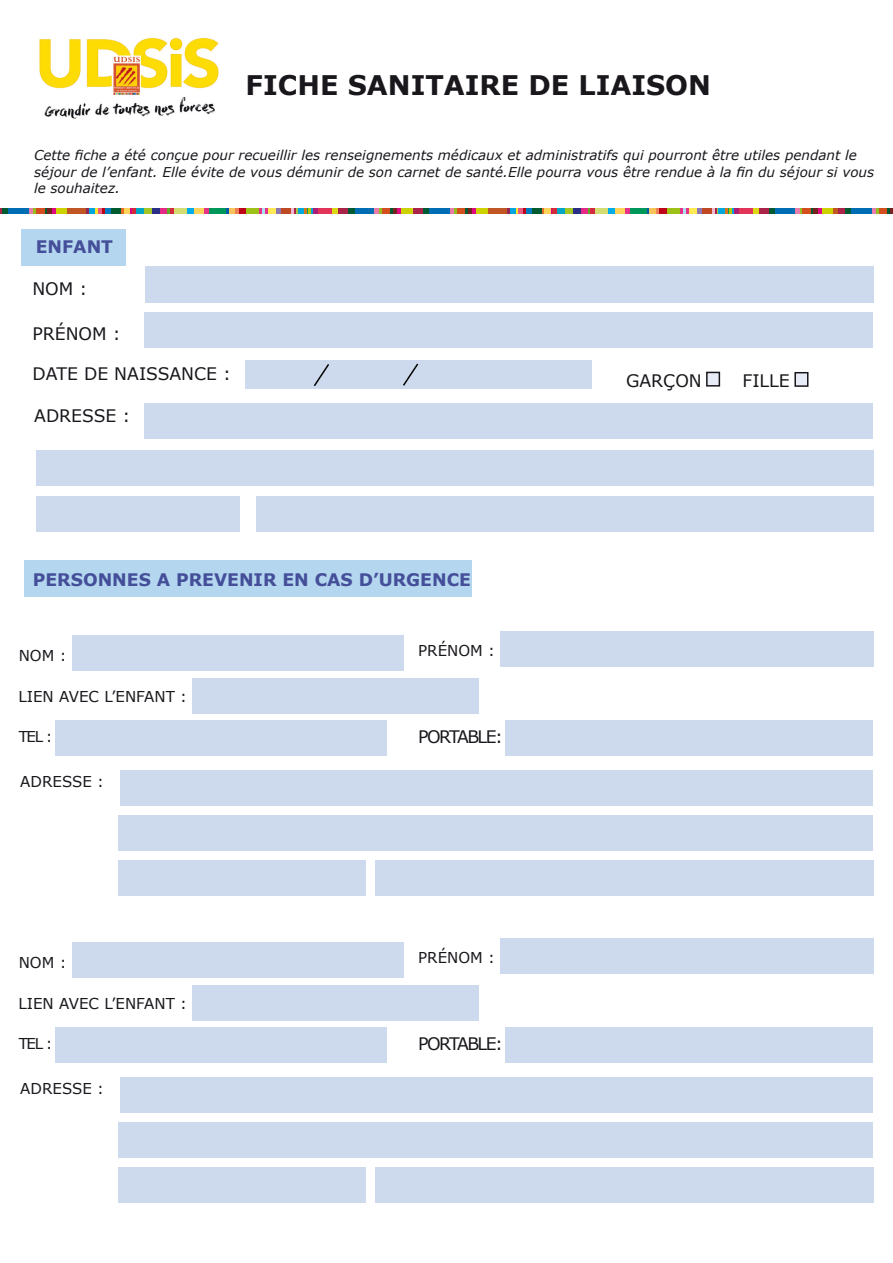
<style>
.page{position:relative;width:893px;height:1263px;background:#fff}
.page>*{position:absolute;margin:0;border:0;box-sizing:border-box;transform-origin:0 0}
.Default{font:700 27px "Verdana";color:#1a171c}
.Default-2{font:17.25px "Verdana";color:#1a171c}
.Default-3{font:700 17.25px "Verdana";color:#444e99}
.Default-4{font:17.25px "Verdana";letter-spacing:-.09em;color:#1a171c}
.Default-5{font:15px "Verdana";color:#1a171c}
.Default-6{font:italic 13.5px/16.2px "Verdana";color:#1a171c}
</style>
<div class="page">
<div style="left:21px;top:229px;width:104px;height:37px;background:#b4d7ef"></div>
<div style="left:24px;top:560px;width:448px;height:36px;background:#b4d7ef"></div>
<svg style="left:0;top:208px;width:9px;height:5px"></svg>
<div style="left:9px;top:208px;width:20px;height:5px;background:#006eb4"></div>
<svg style="left:29px;top:208px;width:7px;height:5px"></svg>
<div style="left:36px;top:208px;width:9px;height:5px;background:#d44f1e"></div>
<svg style="left:45px;top:208px;width:11px;height:5px"></svg>
<div style="left:56px;top:208px;width:11px;height:5px;background:#ccd200"></div>
<div style="left:67px;top:208px;width:19px;height:5px;background:#c15625"></div>
<svg style="left:86px;top:208px;width:26px;height:5px"></svg>
<div style="left:112px;top:208px;width:9px;height:5px;background:#005b2e"></div>
<svg style="left:121px;top:208px;width:16px;height:5px"></svg>
<div style="left:137px;top:208px;width:10px;height:5px;background:#00a7c4"></div>
<div style="left:144px;top:208px;width:11px;height:5px;background:#a5c524"></div>
<div style="left:153px;top:208px;width:8px;height:5px;background:#2b2f86"></div>
<svg style="left:161px;top:208px;width:13px;height:5px"></svg>
<div style="left:174px;top:208px;width:13px;height:5px;background:#d4dd71"></div>
<svg style="left:187px;top:208px;width:7px;height:5px"></svg>
<div style="left:194px;top:208px;width:11px;height:5px;background:#fdd359"></div>
<svg style="left:204px;top:208px;width:6px;height:5px"></svg>
<div style="left:210px;top:208px;width:16px;height:5px;background:#00985a"></div>
<svg style="left:226px;top:208px;width:20px;height:5px"></svg>
<div style="left:246px;top:208px;width:13px;height:5px;background:#9dc119"></div>
<svg style="left:259px;top:208px;width:23px;height:5px"></svg>
<div style="left:282px;top:208px;width:11px;height:5px;background:#bf4825"></div>
<svg style="left:292px;top:208px;width:26px;height:5px"></svg>
<div style="left:318px;top:208px;width:15px;height:5px;background:#e23459"></div>
<svg style="left:333px;top:208px;width:5px;height:5px"></svg>
<div style="left:338px;top:208px;width:11px;height:5px;background:#aa2348"></div>
<svg style="left:349px;top:208px;width:6px;height:5px"></svg>
<div style="left:355px;top:208px;width:20px;height:5px;background:#006eb4"></div>
<svg style="left:374px;top:208px;width:8px;height:5px"></svg>
<div style="left:382px;top:208px;width:9px;height:5px;background:#d44f1e"></div>
<svg style="left:390px;top:208px;width:12px;height:5px"></svg>
<div style="left:402px;top:208px;width:11px;height:5px;background:#ccd200"></div>
<div style="left:835px;top:208px;width:10px;height:5px;background:#aa2348"></div>
<svg style="left:845px;top:208px;width:7px;height:5px"></svg>
<div style="left:852px;top:208px;width:20px;height:5px;background:#006eb4"></div>
<svg style="left:872px;top:208px;width:7px;height:5px"></svg>
<div style="left:879px;top:208px;width:9px;height:5px;background:#d44f1e"></div>
<svg style="left:888px;top:208px;width:5px;height:5px"></svg>
<div style="left:413px;top:208px;width:10px;height:5px;background:#aa2348"></div>
<svg style="left:423px;top:208px;width:7px;height:5px"></svg>
<div style="left:430px;top:208px;width:20px;height:5px;background:#006eb4"></div>
<svg style="left:450px;top:208px;width:7px;height:5px"></svg>
<div style="left:457px;top:208px;width:9px;height:5px;background:#d44f1e"></div>
<svg style="left:466px;top:208px;width:11px;height:5px"></svg>
<div style="left:477px;top:208px;width:11px;height:5px;background:#ccd200"></div>
<div style="left:488px;top:208px;width:19px;height:5px;background:#c15625"></div>
<svg style="left:507px;top:208px;width:25px;height:5px"></svg>
<div style="left:532px;top:208px;width:10px;height:5px;background:#005b2e"></div>
<svg style="left:542px;top:208px;width:15px;height:5px"></svg>
<div style="left:557px;top:208px;width:11px;height:5px;background:#00a7c4"></div>
<div style="left:565px;top:208px;width:10px;height:5px;background:#a5c524"></div>
<div style="left:573px;top:208px;width:9px;height:5px;background:#2b2f86"></div>
<svg style="left:581px;top:208px;width:14px;height:5px"></svg>
<div style="left:595px;top:208px;width:13px;height:5px;background:#d4dd71"></div>
<svg style="left:608px;top:208px;width:7px;height:5px"></svg>
<div style="left:615px;top:208px;width:10px;height:5px;background:#fdd359"></div>
<svg style="left:625px;top:208px;width:5px;height:5px"></svg>
<div style="left:630px;top:208px;width:17px;height:5px;background:#00985a"></div>
<svg style="left:647px;top:208px;width:12px;height:5px"></svg>
<div style="left:659px;top:208px;width:8px;height:5px;background:#c00418"></div>
<div style="left:667px;top:208px;width:13px;height:5px;background:#9dc119"></div>
<svg style="left:680px;top:208px;width:9px;height:5px"></svg>
<div style="left:689px;top:208px;width:8px;height:5px;background:#ffea53"></div>
<svg style="left:697px;top:208px;width:5px;height:5px"></svg>
<div style="left:702px;top:208px;width:11px;height:5px;background:#bf4825"></div>
<svg style="left:712px;top:208px;width:27px;height:5px"></svg>
<div style="left:739px;top:208px;width:14px;height:5px;background:#e23459"></div>
<svg style="left:753px;top:208px;width:6px;height:5px"></svg>
<div style="left:759px;top:208px;width:10px;height:5px;background:#aa2348"></div>
<svg style="left:769px;top:208px;width:6px;height:5px"></svg>
<div style="left:775px;top:208px;width:20px;height:5px;background:#006eb4"></div>
<svg style="left:795px;top:208px;width:7px;height:5px"></svg>
<div style="left:802px;top:208px;width:9px;height:5px;background:#d44f1e"></div>
<svg style="left:811px;top:208px;width:12px;height:5px"></svg>
<div style="left:823px;top:208px;width:11px;height:5px;background:#ccd200"></div>
<svg style="left:834px;top:208px;width:4px;height:5px"></svg>
<div style="left:145px;top:266px;width:728px;height:37px;background:#cddaee"></div>
<div style="left:144px;top:312px;width:729px;height:36px;background:#cddaee"></div>
<div style="left:144px;top:404px;width:729px;height:35px;background:#cddaee"></div>
<div style="left:36px;top:450px;width:837px;height:36px;background:#cddaee"></div>
<div style="left:36px;top:497px;width:203px;height:35px;background:#cddaee"></div>
<div style="left:256px;top:497px;width:617px;height:35px;background:#cddaee"></div>
<div style="left:245px;top:361px;width:346px;height:28px;background:#cddaee"></div>
<div style="left:707px;top:372px;width:12px;height:14px;background:#e8ecf6"></div>
<div style="left:706px;top:372px;width:14px;height:15px;border:2px solid #1a171c"></div>
<div style="left:795px;top:373px;width:13px;height:13px;background:#e8ecf6"></div>
<div style="left:794px;top:372px;width:14px;height:15px;border:2px solid #1a171c"></div>
<svg style="left:313px;top:364px;width:16px;height:22px"></svg>
<svg style="left:403px;top:363px;width:16px;height:23px"></svg>
<div style="left:72px;top:635px;width:331px;height:35px;background:#cddaee"></div>
<div style="left:72px;top:942px;width:331px;height:35px;background:#cddaee"></div>
<div style="left:500px;top:631px;width:373px;height:36px;background:#cddaee"></div>
<div style="left:500px;top:938px;width:373px;height:36px;background:#cddaee"></div>
<div style="left:121px;top:770px;width:752px;height:35px;background:#cddaee"></div>
<div style="left:121px;top:1077px;width:752px;height:35px;background:#cddaee"></div>
<div style="left:118px;top:815px;width:755px;height:35px;background:#cddaee"></div>
<div style="left:118px;top:1122px;width:755px;height:35px;background:#cddaee"></div>
<div style="left:118px;top:860px;width:248px;height:36px;background:#cddaee"></div>
<div style="left:118px;top:1167px;width:248px;height:36px;background:#cddaee"></div>
<div style="left:375px;top:860px;width:498px;height:36px;background:#cddaee"></div>
<div style="left:375px;top:1167px;width:498px;height:36px;background:#cddaee"></div>
<div style="left:192px;top:678px;width:287px;height:36px;background:#cddaee"></div>
<div style="left:192px;top:985px;width:287px;height:36px;background:#cddaee"></div>
<div style="left:55px;top:720px;width:331px;height:36px;background:#cddaee"></div>
<div style="left:55px;top:1027px;width:331px;height:36px;background:#cddaee"></div>
<div style="left:505px;top:720px;width:368px;height:36px;background:#cddaee"></div>
<div style="left:505px;top:1027px;width:368px;height:36px;background:#cddaee"></div>
<img style="left:39px;top:38px;width:180px;height:81px">
<p class="Default" style="left:246px;top:66px;width:467px">FICHE SANITAIRE DE LIAISON</p>
<p class="Default-6" style="left:34px;top:147px;width:842px">Cette fiche a été conçue pour recueillir les renseignements médicaux et administratifs qui pourront être utiles pendant le séjour de l’enfant. Elle évite de vous démunir de son carnet de santé.Elle pourra vous être rendue à la fin du séjour si vous le souhaitez.</p>
<p class="Default-3" style="left:36px;top:234px;width:79px">ENFANT</p>
<p class="Default-2" style="left:32px;top:277px;width:56px">NOM :</p>
<p class="Default-2" style="left:32px;top:322px;width:90px">PRÉNOM :</p>
<p class="Default-2" style="left:32px;top:362px;width:200px">DATE DE NAISSANCE :</p>
<p class="Default-2" style="left:34px;top:404px;width:98px">ADRESSE :</p>
<p class="Default-3" style="left:33px;top:567px;width:440px">PERSONNES A PREVENIR EN CAS D’URGENCE</p>
<p class="Default-5" style="left:19px;top:645px;width:49px">NOM :</p>
<p class="Default-5" style="left:18px;top:686px;width:170px">LIEN AVEC L’ENFANT :</p>
<p class="Default-5" style="left:19px;top:726px;width:35px">TEL :</p>
<p class="Default-5" style="left:20px;top:771px;width:85px">ADRESSE :</p>
<p class="Default-5" style="left:19px;top:952px;width:49px">NOM :</p>
<p class="Default-5" style="left:18px;top:993px;width:170px">LIEN AVEC L’ENFANT :</p>
<p class="Default-5" style="left:19px;top:1033px;width:35px">TEL :</p>
<p class="Default-5" style="left:20px;top:1078px;width:85px">ADRESSE :</p>
<p class="Default-5" style="left:418px;top:641px;width:78px">PRÉNOM :</p>
<p class="Default-4" style="left:418px;top:725px;width:86px">PORTABLE:</p>
<p class="Default-5" style="left:418px;top:948px;width:78px">PRÉNOM :</p>
<p class="Default-4" style="left:418px;top:1032px;width:86px">PORTABLE:</p>
<p class="Default-2" style="left:626px;top:369px;width:77px">GARÇON</p>
<p class="Default-2" style="left:742px;top:369px;width:49px">FILLE</p>
</div>
